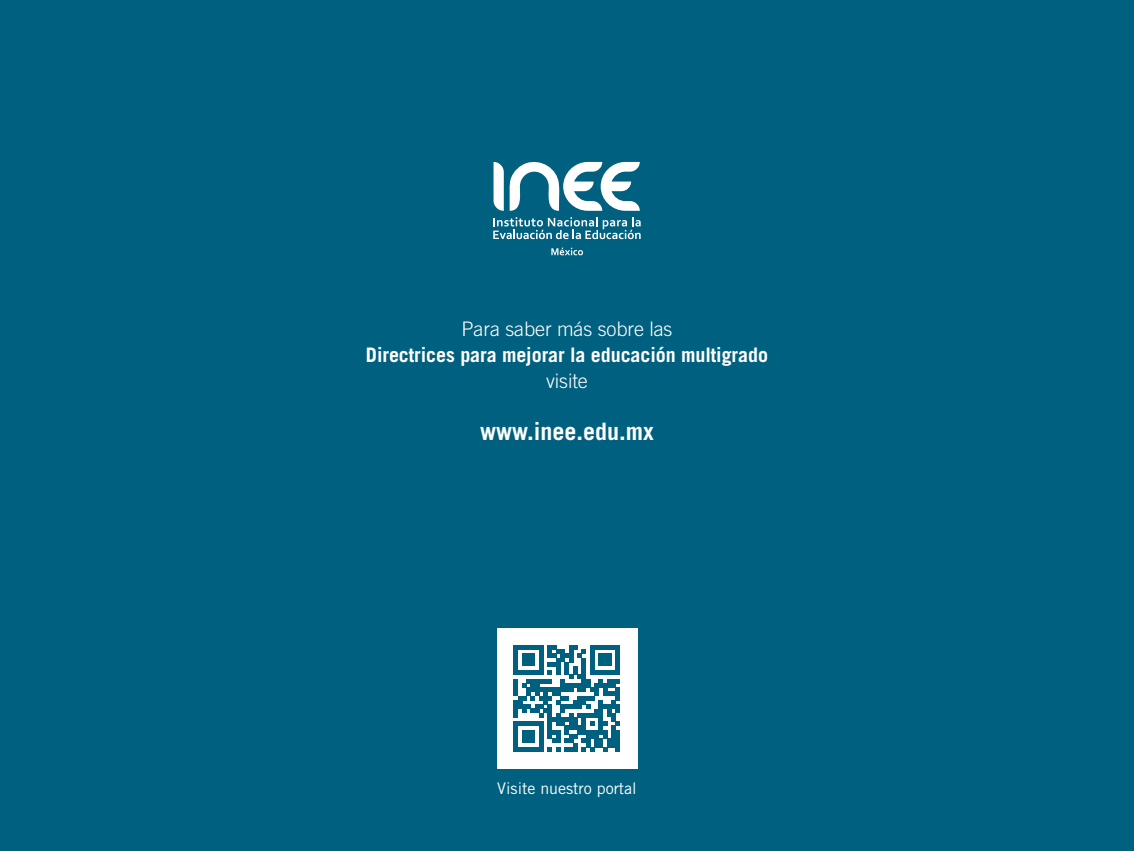
<style>
.page{position:relative;width:1134px;height:851px;background:#fff}
.page>*{position:absolute;margin:0;border:0;box-sizing:border-box;transform-origin:0 0}
.Texto_general{font:700 24px "Trade Gothic LT Std";color:#fff}
.Texto_general-2{font:700 20px/26px "Trade Gothic LT Std";letter-spacing:-.005em;color:#fff;text-align:center}
.Texto_general-3{font:16px "Trade Gothic LT Std";color:#fff}
.s1{font-weight:300}
</style>
<div class="page">
<div style="left:0;top:0;width:1134px;height:850px;background:#00607f"></div>
<div style="left:497px;top:628px;width:140px;height:140px;background:#fff"></div>
<svg style="left:514px;top:645px;width:106px;height:106px"></svg>
<svg style="left:510px;top:158px;width:130px;height:53px"></svg>
<svg style="left:493px;top:162px;width:11px;height:49px"></svg>
<svg style="left:493px;top:217px;width:148px;height:22px;background:#498da3"></svg>
<svg style="left:551px;top:247px;width:32px;height:8px"></svg>
<p class="Texto_general-2" style="left:366px;top:316px;width:403px"><span class="s1">Para saber más sobre las<br></span>Directrices para mejorar la educación multigrado <span class="s1">visite</span></p>
<p class="Texto_general" style="left:480px;top:417px;width:175px">www.inee.edu.mx</p>
<p class="Texto_general-3" style="left:497px;top:778px;width:141px">Visite nuestro portal</p>
</div>
